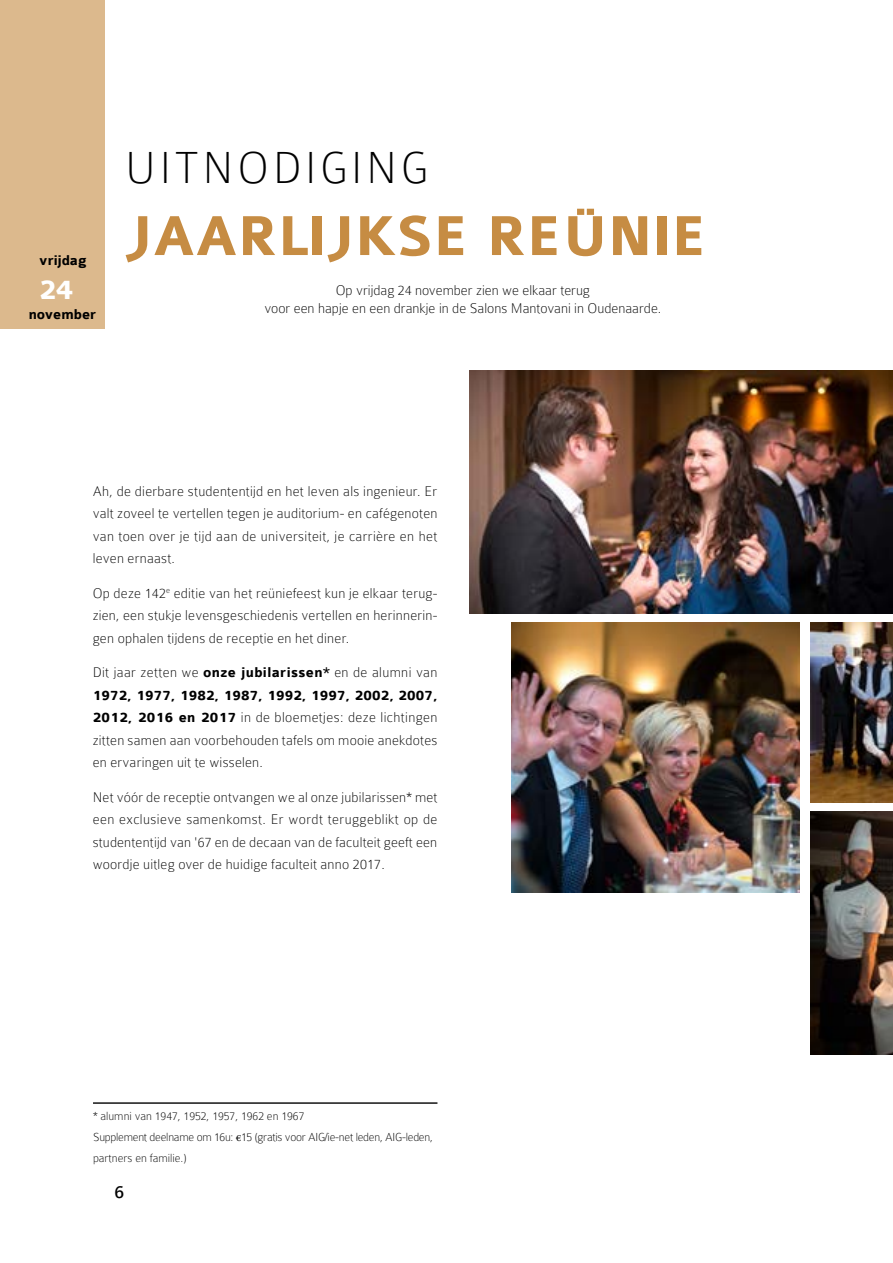
<style>
.page{position:relative;width:893px;height:1263px;background:#fff}
.page>*{position:absolute;margin:0;border:0;box-sizing:border-box;transform-origin:0 0}
.t1{font:700 60px "Colaborate";color:#c68c43}
.t2{font:100 48px "Colaborate";letter-spacing:.08em;color:#000}
.t3{font:700 30px "Colaborate";color:#fff}
.t4{font:19.2px "Colaborate";color:#000}
.t5{font:100 15px/22.5px "Colaborate";letter-spacing:.015em;color:#000;text-align:justify}
.t6{font:700 15px "Colaborate";color:#000}
.t7{font:100 12.45px/20.9px "Colaborate";letter-spacing:-.02em;color:#000}
.s1{font-weight:700}
.s2{font-family:"Minion Pro";font-weight:400;font-size:11.1px}
</style>
<div class="page">
<img style="left:469px;top:370px;width:423px;height:243px">
<img style="left:511px;top:622px;width:289px;height:270px">
<img style="left:810px;top:622px;width:83px;height:180px">
<img style="left:810px;top:811px;width:83px;height:243px">
<div style="left:0;top:0;width:105px;height:329px;background:#dcb98d"></div>
<hr style="left:93px;top:1102px;width:344px;height:2px;background:#000">
<p class="t6" style="left:39px;top:253px;width:49px">vrijdag</p>
<h3 class="t3" style="left:39px;top:273px;width:35px">24</h3>
<p class="t6" style="left:29px;top:307px;width:69px">november</p>
<h2 class="t2" style="left:125px;top:143px;width:305px">UITNODIGING</h2>
<h1 class="t1" style="left:125px;top:205px;width:584px">JAARLIJKSE REÜNIE</h1>
<p class="t5" style="left:264px;top:281px;width:398px;line-height:18px;text-align:center">Op vrijdag 24 november zien we elkaar terug<br>voor een hapje en een drankje in de Salons Mantovani in Oudenaarde.</p>
<p class="t5" style="left:93px;top:480px;width:346px">Ah, de dierbare studententijd en het leven als ingenieur. Er valt zoveel te vertellen tegen je auditorium- en cafégenoten van toen over je tijd aan de universiteit, je carrière en het leven ernaast.</p>
<p class="t5" style="left:93px;top:582px;width:346px">Op deze 142<sup>e</sup> editie van het reüniefeest kun je elkaar terug&shy;zien, een stukje levensgeschiedenis vertellen en herinnerin&shy;gen ophalen tijdens de receptie en het diner.</p>
<p class="t5" style="left:93px;top:661px;width:346px">Dit jaar zetten we <span class="s1">onze jubilarissen*</span> en de alumni van <span class="s1">1972, 1977, 1982, 1987, 1992, 1997, 2002, 2007, 2012, 2016 en 2017</span> in de bloemetjes: deze lichtingen zitten samen aan voorbehouden tafels om mooie anekdotes en ervaringen uit te wisselen.</p>
<p class="t5" style="left:93px;top:786px;width:346px">Net vóór de receptie ontvangen we al onze jubilarissen* met een exclusieve samenkomst. Er wordt teruggeblikt op de studententijd van '67 en de decaan van de faculteit geeft een woordje uitleg over de huidige faculteit anno 2017.</p>
<p class="t7" style="left:93px;top:1106px;width:341px">* alumni van 1947, 1952, 1957, 1962 en 1967<br>Supplement deelname om 16u: <span class="s2">€</span>15 (gratis voor AIG/ie-net leden, AIG-leden, partners en familie.)</p>
<p class="t4" style="left:114px;top:1182px;width:11px">6</p>
</div>
